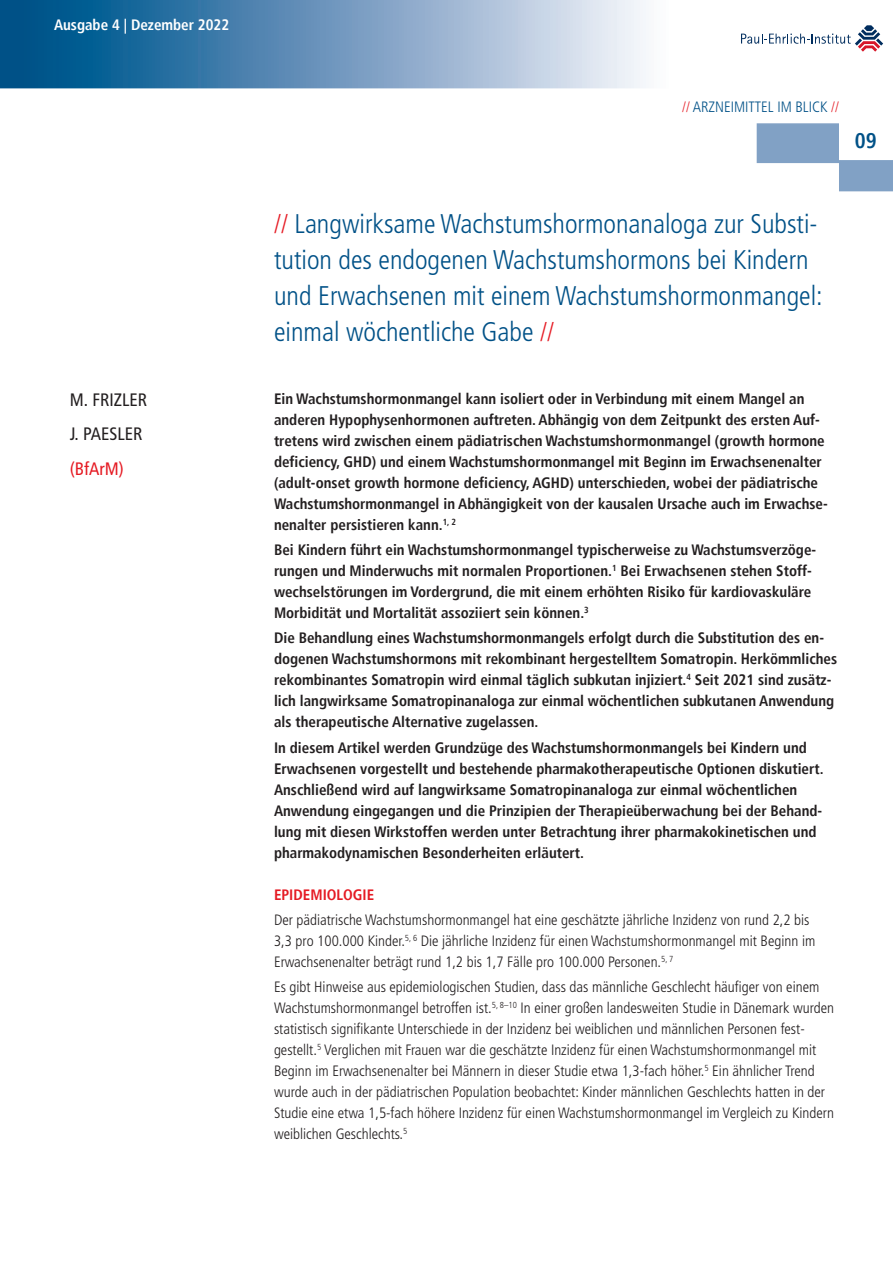
<style>
.page{position:relative;width:893px;height:1263px;background:#fff}
.page>*{position:absolute;margin:0;border:0;box-sizing:border-box;transform-origin:0 0}
.t1{font:300 condensed 27px/36px "Frutiger LT";color:#005187}
.t2{font:700 condensed 21px "Frutiger";color:#005187}
.t3{font:condensed 18px/34.3px "Frutiger LT";color:#231f20}
.t4{font:condensed 18px "Frutiger LT";color:#e51a23}
.t5{font:700 condensed 15px/21px "Frutiger";color:#231f20}
.t6{font:300 condensed 15px/21px "Frutiger LT";color:#231f20}
.t7{font:300 condensed 15px "Frutiger LT";color:#005187}
.t8{font:700 condensed 15px "Frutiger";color:#fff}
.t9{font:700 condensed 15px "Frutiger";color:#e51a23}
.s1{color:#e51a23}
</style>
<div class="page">
<div style="left:757px;top:123px;width:82px;height:40px;background:#81a1c5;border:2px solid #81a1c5"></div>
<div style="left:839px;top:160px;width:54px;height:31px;background:#81a1c5"></div>
<svg style="left:741px;top:25px;width:142px;height:27px"></svg>
<svg style="left:0;top:0;width:646px;height:88px;background:#6b98bd"></svg>
<p class="t8" style="left:54px;top:16px;width:177px">Ausgabe 4 | Dezember 2022</p>
<p class="t3" style="left:70px;top:382px;width:79px">M. FRIZLER<br>J. PAESLER</p>
<p class="t4" style="left:70px;top:458px;width:56px">(BfArM)</p>
<p class="t7" style="left:682px;top:98px;width:158px"><span class="s1">//</span> ARZNEIMITTEL IM BLICK <span class="s1">//</span></p>
<h2 class="t2" style="left:855px;top:128px;width:23px">09</h2>
<h1 class="t1" style="left:274px;top:206px;width:550px"><span class="s1">//</span> Langwirksame Wachstumshormonanaloga zur Substi&shy;tution des endogenen Wachstumshormons bei Kindern und Erwachsenen mit einem Wachstumshormonmangel: einmal wöchentliche Gabe <span class="s1">//</span></h1>
<p class="t5" style="left:274px;top:388px;width:555px">Ein Wachstumshormonmangel kann isoliert oder in Verbindung mit einem Mangel an anderen Hypophysenhormonen auftreten. Abhängig von dem Zeitpunkt des ersten Auf&shy;tretens wird zwischen einem pädiatrischen Wachstumshormonmangel (growth hormone deficiency, GHD) und einem Wachstumshormonmangel mit Beginn im Erwachsenenalter (adult-onset growth hormone deficiency, AGHD) unterschieden, wobei der pädiatrische Wachstumshormonmangel in Abhängigkeit von der kausalen Ursache auch im Erwachse&shy;nenalter persistieren kann.<sup>1,</sup> <sup>2</sup></p>
<p class="t5" style="left:274px;top:539px;width:544px">Bei Kindern führt ein Wachstumshormonmangel typischerweise zu Wachstumsverzöge&shy;rungen und Minderwuchs mit normalen Proportionen.<sup>1</sup> Bei Erwachsenen stehen Stoff&shy;wechselstörungen im Vordergrund, die mit einem erhöhten Risiko für kardiovaskuläre Morbidität und Mortalität assoziiert sein können.<sup>3</sup></p>
<p class="t5" style="left:274px;top:628px;width:565px">Die Behandlung eines Wachstumshormonmangels erfolgt durch die Substitution des en&shy;dogenen Wachstumshormons mit rekombinant hergestelltem Somatropin. Herkömmliches rekombinantes Somatropin wird einmal täglich subkutan injiziert.<sup>4</sup> Seit 2021 sind zusätz&shy;lich langwirksame Somatropinanaloga zur einmal wöchentlichen subkutanen Anwendung als therapeutische Alternative zugelassen.</p>
<p class="t5" style="left:274px;top:737px;width:551px">In diesem Artikel werden Grundzüge des Wachstumshormonmangels bei Kindern und Erwachsenen vorgestellt und bestehende pharmakotherapeutische Optionen diskutiert.<br>Anschließend wird auf langwirksame Somatropinanaloga zur einmal wöchentlichen Anwendung eingegangen und die Prinzipien der Therapieüberwachung bei der Behand&shy;lung mit diesen Wirkstoffen werden unter Betrachtung ihrer pharmakokinetischen und pharmakodynamischen Besonderheiten erläutert.</p>
<p class="t9" style="left:274px;top:885px;width:102px">EPIDEMIOLOGIE</p>
<p class="t6" style="left:274px;top:909px;width:543px">Der pädiatrische Wachstumshormonmangel hat eine geschätzte jährliche Inzidenz von rund 2,2 bis<br>3,3 pro 100.000 Kinder.<sup>5,</sup> <sup>6</sup> Die jährliche Inzidenz für einen Wachstumshormonmangel mit Beginn im<br>Erwachsenenalter beträgt rund 1,2 bis 1,7 Fälle pro 100.000 Personen.<sup>5,</sup> <sup>7</sup></p>
<p class="t6" style="left:274px;top:977px;width:562px">Es gibt Hinweise aus epidemiologischen Studien, dass das männliche Geschlecht häufiger von einem Wachstumshormonmangel betroffen ist.<sup>5,</sup> <sup>8–10</sup> In einer großen landesweiten Studie in Dänemark wurden statistisch signifikante Unterschiede in der Inzidenz bei weiblichen und männlichen Personen fest&shy;gestellt.<sup>5</sup> Verglichen mit Frauen war die geschätzte Inzidenz für einen Wachstumshormonmangel mit Beginn im Erwachsenenalter bei Männern in dieser Studie etwa 1,3-fach höher.<sup>5</sup> Ein ähnlicher Trend wurde auch in der pädiatrischen Population beobachtet: Kinder männlichen Geschlechts hatten in der Studie eine etwa 1,5-fach höhere Inzidenz für einen Wachstumshormonmangel im Vergleich zu Kindern weiblichen Geschlechts.<sup>5</sup></p>
</div>
